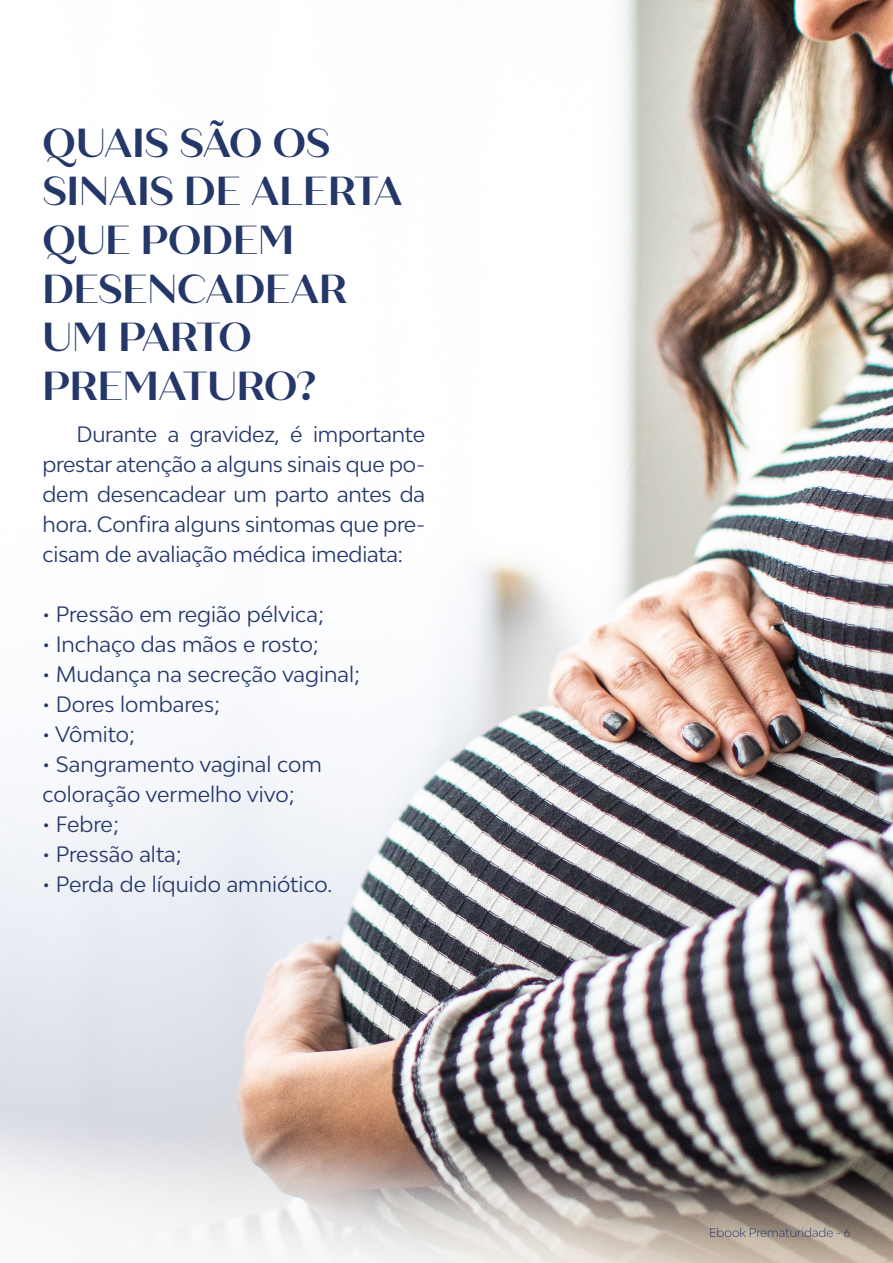
<style>
.page{position:relative;width:893px;height:1263px;background:#fff}
.page>*{position:absolute;margin:0;border:0;box-sizing:border-box;transform-origin:0 0}
.t1{font:700 40.5px/48.6px "Quiche Sans";color:#233769}
.t2{font:21px/30px "Bw Modelica";color:#233769;text-align:justify}
.t3{font:300 12px "Bw Modelica";color:#233769}
</style>
<div class="page">
<img style="left:0;top:0;width:893px;height:1263px">
<p class="t1" style="left:43px;top:119px;width:362px">QUAIS SÃO OS<br>SINAIS DE ALERTA<br>QUE PODEM<br>DESENCADEAR<br>UM PARTO<br>PREMATURO?</p>
<p class="t2" style="left:43px;top:418px;width:384px;text-indent:34px">Durante a gravidez, é importante prestar atenção a alguns sinais que po&shy;dem desencadear um parto antes da hora. Confira alguns sintomas que pre&shy;cisam de avaliação médica imediata:</p>
<p class="t2" style="left:43px;top:598px;width:283px">• Pressão em região pélvica;</p>
<p class="t2" style="left:43px;top:628px;width:278px">• Inchaço das mãos e rosto;</p>
<p class="t2" style="left:43px;top:658px;width:319px">• Mudança na secreção vaginal;</p>
<p class="t2" style="left:43px;top:688px;width:179px">• Dores lombares;</p>
<p class="t2" style="left:43px;top:718px;width:94px">• Vômito;</p>
<p class="t2" style="left:43px;top:748px;width:281px">• Sangramento vaginal com coloração vermelho vivo;</p>
<p class="t2" style="left:43px;top:808px;width:78px">• Febre;</p>
<p class="t2" style="left:43px;top:838px;width:141px">• Pressão alta;</p>
<p class="t2" style="left:43px;top:868px;width:291px">• Perda de líquido amniótico.</p>
<p class="t3" style="left:709px;top:1225px;width:143px">Ebook Prematuridade - 6</p>
</div>
